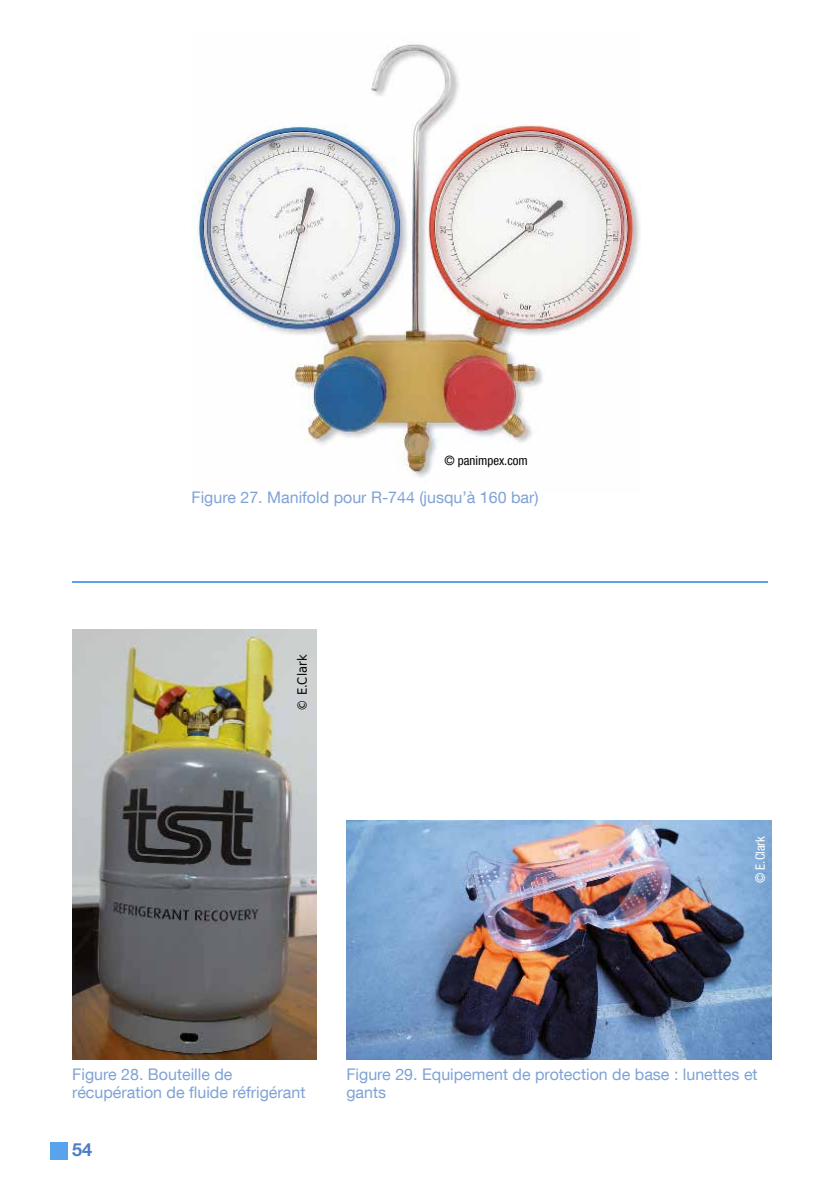
<style>
.page{position:relative;width:840px;height:1191px;background:#fff}
.page>*{position:absolute;margin:0;border:0;box-sizing:border-box;transform-origin:0 0}
.t1{font:700 18px "Helvetica Neue LT Com";color:#4d7cc7}
.t2{font:16px/18px "Helvetica Neue LT Com";color:#7fa2d5}
.t3{font:condensed 12.8px "Helvetica Neue LT Com";color:#000}
.t4{font:condensed 12.8px "Helvetica Neue LT Com";color:#fff}
.t5{font:12.8px "DejaVu Sans Condensed";color:#000}
</style>
<div class="page">
<img style="left:193px;top:42px;width:447px;height:435px">
<img style="left:72px;top:629px;width:244px;height:430px">
<img style="left:346px;top:820px;width:424px;height:240px">
<hr style="left:72px;top:581px;width:695px;height:1px;background:#58a3eb">
<div style="left:50px;top:1142px;width:17px;height:17px;background:#58a3eb"></div>
<p class="t3" style="left:444px;top:453px;width:85px">© panimpex.com</p>
<p class="t2" style="left:191px;top:488px;width:348px">Figure 27. Manifold pour R-744 (jusqu’à 160 bar)</p>
<p class="t5" style="left:292px;top:710px;width:57px;rotate:-90deg">© E.Clark</p>
<p class="t4" style="left:752px;top:883px;width:48px;rotate:-90deg">© E.Clark</p>
<p class="t2" style="left:72px;top:1064px;width:234px">Figure 28. Bouteille de récupération de fluide réfrigérant</p>
<p class="t2" style="left:346px;top:1064px;width:412px">Figure 29. Equipement de protection de base : lunettes et gants</p>
<p class="t1" style="left:72px;top:1137px;width:22px">54</p>
</div>
